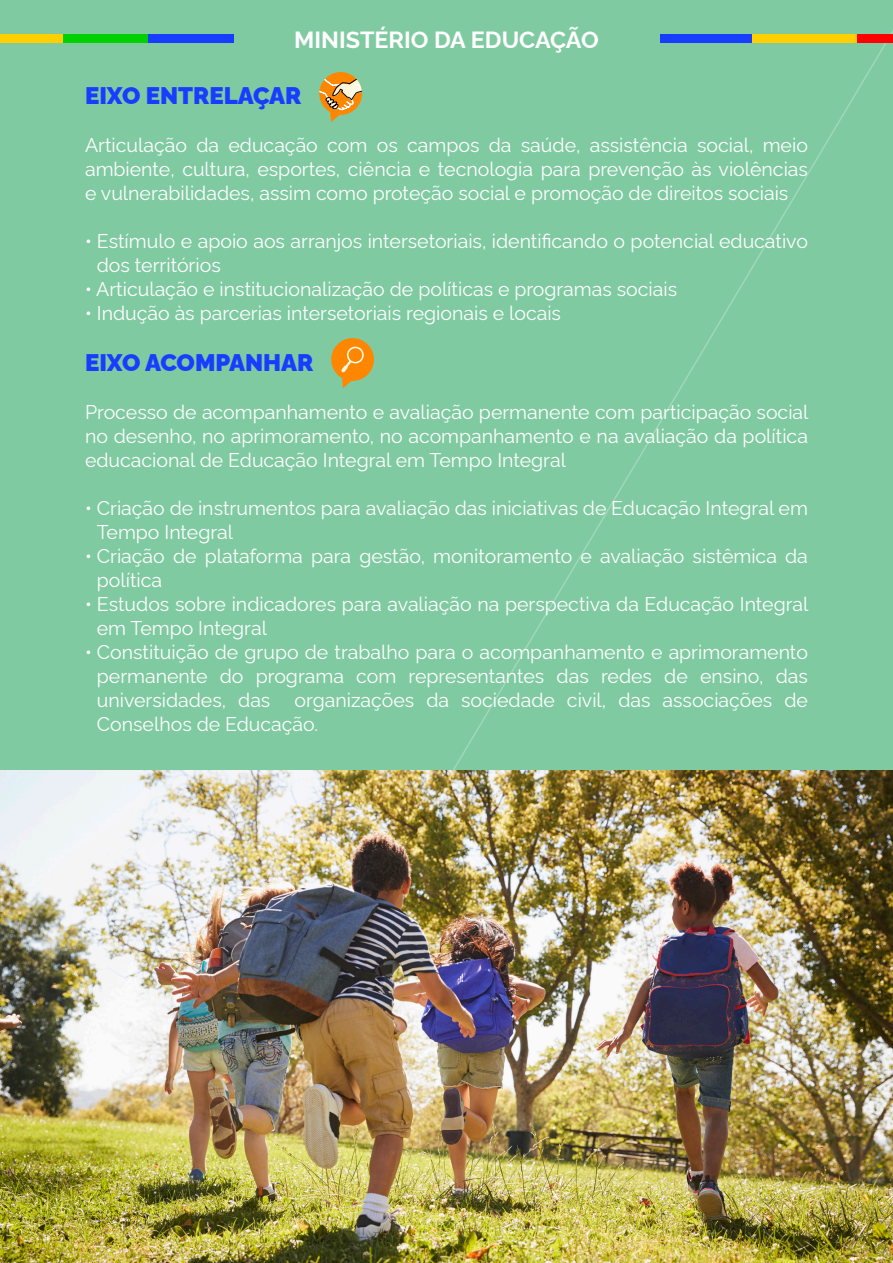
<style>
.page{position:relative;width:893px;height:1263px;background:#80caa2}
.page>*{position:absolute;margin:0;border:0;box-sizing:border-box;transform-origin:0 0}
.t1{font:900 24px "Rawline";color:#173dff}
.t2{font:700 23.4px "Rawline";color:#fff}
.t3{font:19.5px/24px "Rawline";color:#fff}
</style>
<div class="page">
<div style="left:0;top:34px;width:64px;height:9px;background:#ffcf00"></div>
<div style="left:856px;top:34px;width:37px;height:9px;background:#f00"></div>
<div style="left:752px;top:34px;width:104px;height:9px;background:#ffcf00"></div>
<div style="left:64px;top:34px;width:85px;height:9px;background:#00cf00"></div>
<div style="left:149px;top:34px;width:85px;height:9px;background:#173dff"></div>
<div style="left:660px;top:34px;width:92px;height:9px;background:#173dff"></div>
<div style="left:331px;top:338px;width:43px;height:43px;background:#ff8700;border-radius:50%"></div>
<svg style="left:341px;top:347px;width:24px;height:41px"></svg>
<div style="left:319px;top:72px;width:43px;height:43px;background:#ff8700;border-radius:50%"></div>
<svg style="left:319px;top:77px;width:43px;height:45px"></svg>
<img style="left:0;top:770px;width:893px;height:493px">
<p class="t2" style="left:294px;top:21px;width:306px">MINISTÉRIO DA EDUCAÇÃO</p>
<p class="t1" style="left:85px;top:77px;width:218px">EIXO ENTRELAÇAR</p>
<p class="t3" style="left:85px;top:131px;width:724px;text-align:justify">Articulação da educação com os campos da saúde, assistência social, meio ambiente, cultura, esportes, ciência e tecnologia para prevenção às violências e vulnerabilidades, assim como proteção social e promoção de direitos sociais</p>
<p class="t3" style="left:97px;top:227px;width:713px;text-indent:-12px">• Estímulo e apoio aos arranjos intersetoriais, identificando o potencial educativo dos territórios</p>
<p class="t3" style="left:85px;top:275px;width:594px">• Articulação e institucionalização de políticas e programas sociais</p>
<p class="t3" style="left:85px;top:299px;width:477px">• Indução às parcerias intersetoriais regionais e locais</p>
<p class="t1" style="left:85px;top:344px;width:230px">EIXO ACOMPANHAR</p>
<p class="t3" style="left:85px;top:398px;width:725px;text-align:justify">Processo de acompanhamento e avaliação permanente com participação social no desenho, no aprimoramento, no acompanhamento e na avaliação da política educacional de Educação Integral em Tempo Integral</p>
<p class="t3" style="left:97px;top:494px;width:713px;text-indent:-12px">• Criação de instrumentos para avaliação das iniciativas de Educação Integral em<br>Tempo Integral</p>
<p class="t3" style="left:97px;top:542px;width:713px;text-indent:-12px">• Criação de plataforma para gestão, monitoramento e avaliação sistêmica da política</p>
<p class="t3" style="left:97px;top:590px;width:713px;text-indent:-12px">• Estudos sobre indicadores para avaliação na perspectiva da Educação Integral em Tempo Integral</p>
<p class="t3" style="left:97px;top:638px;width:713px;text-align:justify;text-indent:-12px">• Constituição de grupo de trabalho para o acompanhamento e aprimoramento permanente do programa com representantes das redes de ensino, das universidades, das organizações da sociedade civil, das associações de Conselhos de Educação.</p>
</div>
